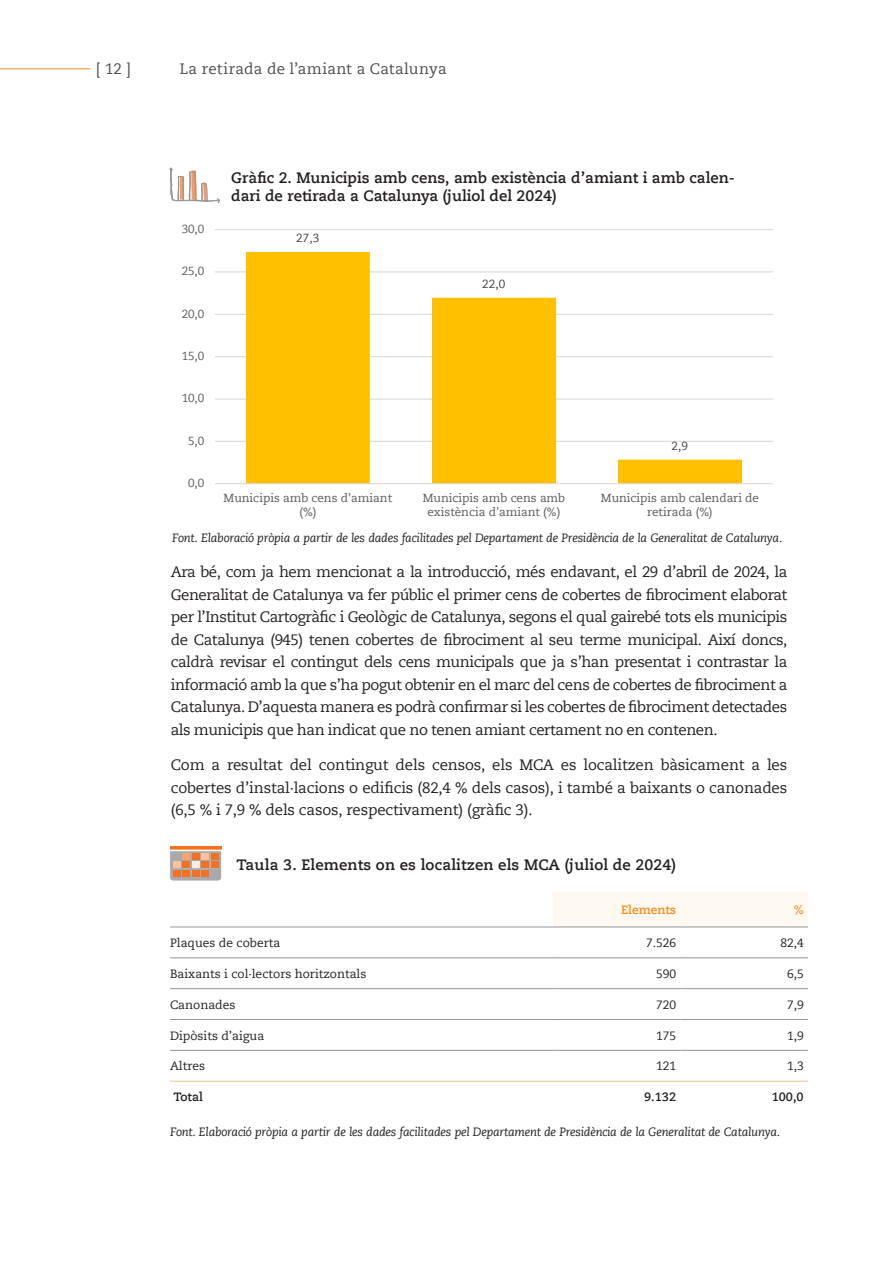
<style>
.page{position:relative;width:893px;height:1263px;background:#fff}
.page>*{position:absolute;margin:0;border:0;box-sizing:border-box;transform-origin:0 0}
.t1{font:15px/22.5px "Caecilia LT";letter-spacing:-.025em;color:#231f20;text-align:justify}
.t2{font:700 15px/18px "Caecilia LT";color:#231f20}
.t3{font:15px "Caecilia LT";letter-spacing:.02em;color:#4b4c4d}
.Txt_gral{font:italic 12px "Caecilia LT";letter-spacing:-.02em;color:#231f20}
.taula_gran{font:12px "Caecilia LT";color:#231f20}
.taula_gran-2{font:700 12px "Caecilia LT";color:#231f20}
.taula_gran-3{font:700 12px "Caecilia LT";color:#f68e1e}
.t4{font:11.7px/14px "Caecilia LT";letter-spacing:-.005em;color:#595959;text-align:center}
.t5{font:11.7px "Caecilia LT";color:#404040}
</style>
<div class="page">
<hr style="left:0;top:68px;width:90px;height:1px;background:#f68e1e">
<div style="left:553px;top:892px;width:255px;height:35px;background:#fef8f0"></div>
<hr style="left:170px;top:927px;width:383px;height:1px;background:#939598">
<hr style="left:553px;top:927px;width:127px;height:1px;background:#939598">
<hr style="left:680px;top:927px;width:128px;height:1px;background:#939598">
<hr style="left:170px;top:957px;width:383px;height:1px;background:#939598">
<hr style="left:553px;top:957px;width:127px;height:1px;background:#939598">
<hr style="left:680px;top:957px;width:128px;height:1px;background:#939598">
<hr style="left:170px;top:988px;width:383px;height:1px;background:#939598">
<hr style="left:553px;top:988px;width:127px;height:1px;background:#939598">
<hr style="left:680px;top:988px;width:128px;height:1px;background:#939598">
<hr style="left:170px;top:1019px;width:383px;height:1px;background:#939598">
<hr style="left:553px;top:1019px;width:127px;height:1px;background:#939598">
<hr style="left:680px;top:1019px;width:128px;height:1px;background:#939598">
<hr style="left:170px;top:1050px;width:383px;height:1px;background:#939598">
<hr style="left:553px;top:1050px;width:127px;height:1px;background:#939598">
<hr style="left:680px;top:1050px;width:128px;height:1px;background:#939598">
<hr style="left:170px;top:1081px;width:383px;height:1px;background:#fcc287">
<hr style="left:553px;top:1081px;width:127px;height:1px;background:#fcc287">
<hr style="left:680px;top:1081px;width:128px;height:1px;background:#fcc287">
<svg style="left:170px;top:851px;width:51px;height:29px"></svg>
<hr style="left:170px;top:848px;width:51px;height:2px;background:#f9a66e">
<hr style="left:170px;top:846px;width:51px;height:2px;background:#f37121">
<div style="left:182px;top:853px;width:8px;height:7px;background:#f9a66e"></div>
<div style="left:192px;top:853px;width:7px;height:7px;background:#f37121"></div>
<div style="left:201px;top:853px;width:8px;height:7px;background:#fbc197"></div>
<div style="left:211px;top:853px;width:7px;height:7px;background:#f37121"></div>
<div style="left:173px;top:862px;width:7px;height:6px;background:#fbc197"></div>
<div style="left:182px;top:862px;width:8px;height:6px;background:#f37121"></div>
<div style="left:192px;top:862px;width:7px;height:6px;background:#feeee0"></div>
<div style="left:201px;top:862px;width:8px;height:6px;background:#f37121"></div>
<div style="left:211px;top:862px;width:7px;height:6px;background:#f37121"></div>
<div style="left:173px;top:870px;width:7px;height:6px;background:#f37121"></div>
<div style="left:182px;top:870px;width:8px;height:6px;background:#f37121"></div>
<div style="left:192px;top:870px;width:7px;height:6px;background:#f37121"></div>
<div style="left:201px;top:870px;width:8px;height:6px;background:#f37121"></div>
<svg style="left:169px;top:167px;width:51px;height:36px"></svg>
<hr style="left:215px;top:441px;width:558px;height:1px;background:#d9d9d9">
<hr style="left:215px;top:399px;width:558px;height:1px;background:#d9d9d9">
<hr style="left:215px;top:356px;width:558px;height:1px;background:#d9d9d9">
<hr style="left:215px;top:314px;width:558px;height:1px;background:#d9d9d9">
<hr style="left:215px;top:271px;width:558px;height:1px;background:#d9d9d9">
<hr style="left:215px;top:229px;width:558px;height:1px;background:#d9d9d9">
<svg style="left:246px;top:252px;width:496px;height:231px"></svg>
<hr style="left:215px;top:483px;width:558px;height:1px;background:#d9d9d9">
<p class="t3" style="left:96px;top:60px;width:37px">[ 12 ]</p>
<p class="t3" style="left:180px;top:60px;width:268px">La retirada de l’amiant a Catalunya</p>
<p class="t4" style="left:182px;top:222px;width:24px">30,0</p>
<p class="t4" style="left:182px;top:264px;width:24px">25,0</p>
<p class="t4" style="left:182px;top:307px;width:24px">20,0</p>
<p class="t4" style="left:182px;top:349px;width:24px">15,0</p>
<p class="t4" style="left:182px;top:391px;width:24px">10,0</p>
<p class="t4" style="left:188px;top:434px;width:18px">5,0</p>
<p class="t4" style="left:188px;top:476px;width:18px">0,0</p>
<p class="t2" style="left:231px;top:169px;width:505px">Gràfic 2. Municipis amb cens, amb existència d’amiant i amb calen&shy;dari de retirada a Catalunya (juliol del 2024)</p>
<p class="t5" style="left:296px;top:232px;width:24px">27,3</p>
<p class="t5" style="left:482px;top:277px;width:25px">22,0</p>
<p class="t5" style="left:672px;top:439px;width:18px">2,9</p>
<p class="t4" style="left:224px;top:491px;width:170px">Municipis amb cens d'amiant (%)</p>
<p class="t4" style="left:423px;top:491px;width:144px">Municipis amb cens amb existència d'amiant (%)</p>
<p class="t4" style="left:601px;top:491px;width:160px">Municipis amb calendari de retirada (%)</p>
<p class="Txt_gral" style="left:172px;top:531px;width:612px">Font. Elaboració pròpia a partir de les dades facilitades pel Departament de Presidència de la Generalitat de Catalunya.</p>
<p class="t1" style="left:171px;top:561px;width:618px">Ara bé, com ja hem mencionat a la introducció, més endavant, el 29 d’abril de 2024, la Generalitat de Catalunya va fer públic el primer cens de cobertes de fibrociment elaborat per l’Institut Cartogràfic i Geològic de Catalunya, segons el qual gairebé tots els municipis de Catalunya (945) tenen cobertes de fibrociment al seu terme municipal. Així doncs, caldrà revisar el contingut dels cens municipals que ja s’han presentat i contrastar la informació amb la que s’ha pogut obtenir en el marc del cens de cobertes de fibrociment a Catalunya. D’aquesta manera es podrà confirmar si les cobertes de fibrociment detectades als municipis que han indicat que no tenen amiant certament no en contenen.</p>
<p class="t1" style="left:171px;top:754px;width:618px">Com a resultat del contingut dels censos, els MCA es localitzen bàsicament a les cobertes d’instal·lacions o edificis (82,4 % dels casos), i també a baixants o canonades (6,5 % i 7,9 % dels casos, respectivament) (gràfic 3).</p>
<p class="t2" style="left:237px;top:856px;width:441px">Taula 3. Elements on es localitzen els MCA (juliol de 2024)</p>
<p class="taula_gran-3" style="left:621px;top:903px;width:56px">Elements</p>
<p class="taula_gran-3" style="left:794px;top:903px;width:11px">%</p>
<p class="taula_gran" style="left:170px;top:936px;width:112px">Plaques de coberta</p>
<p class="taula_gran" style="left:646px;top:936px;width:32px">7.526</p>
<p class="taula_gran" style="left:780px;top:936px;width:25px">82,4</p>
<p class="taula_gran" style="left:170px;top:967px;width:198px">Baixants i col·lectors horitzontals</p>
<p class="taula_gran" style="left:656px;top:967px;width:22px">590</p>
<p class="taula_gran" style="left:787px;top:967px;width:18px">6,5</p>
<p class="taula_gran" style="left:170px;top:997px;width:67px">Canonades</p>
<p class="taula_gran" style="left:656px;top:997px;width:22px">720</p>
<p class="taula_gran" style="left:787px;top:997px;width:18px">7,9</p>
<p class="taula_gran" style="left:170px;top:1028px;width:96px">Dipòsits d’aigua</p>
<p class="taula_gran" style="left:656px;top:1028px;width:22px">175</p>
<p class="taula_gran" style="left:787px;top:1028px;width:18px">1,9</p>
<p class="taula_gran" style="left:170px;top:1059px;width:36px">Altres</p>
<p class="taula_gran" style="left:656px;top:1059px;width:22px">121</p>
<p class="taula_gran" style="left:787px;top:1059px;width:18px">1,3</p>
<p class="taula_gran-2" style="left:174px;top:1090px;width:31px">Total</p>
<p class="taula_gran-2" style="left:644px;top:1090px;width:33px">9.132</p>
<p class="taula_gran-2" style="left:772px;top:1090px;width:33px">100,0</p>
<p class="Txt_gral" style="left:170px;top:1125px;width:612px">Font. Elaboració pròpia a partir de les dades facilitades pel Departament de Presidència de la Generalitat de Catalunya.</p>
</div>
